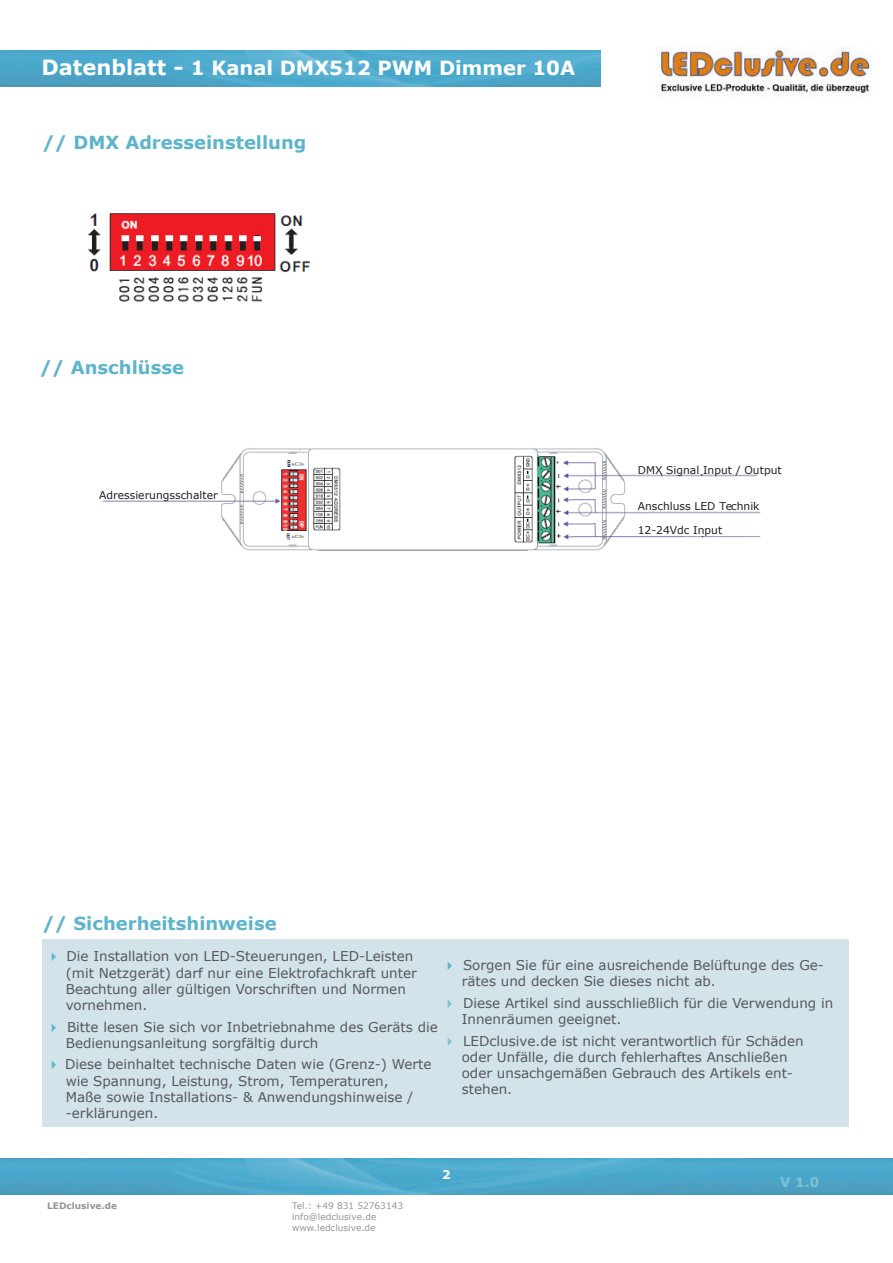
<style>
.page{position:relative;width:893px;height:1263px;background:#fff}
.page>*{position:absolute;margin:0;border:0;box-sizing:border-box;transform-origin:0 0}
.Obertitel{font:700 19.5px "Verdana";color:#fff}
.Titel{font:700 18px "Verdana";color:#5db4cc}
.Fließtext_links{font:13.5px/16.2px "Verdana";color:#57585a}
.t1{font:700 13.5px "Verdana";color:#7ec1d4}
.t2{font:700 12px "Verdana";color:#fff}
.t3{font:10.8px "Verdana";color:#231f20}
.t4{font:9px/10.8px "Verdana";color:#939598}
.t5{font:700 9px "Verdana";color:#939598}
.s1{font-size:21px}
.s2{color:#5db4cc}
.s3{color:#7ec1d4}
</style>
<div class="page">
<img style="left:0;top:1158px;width:893px;height:36px">
<img style="left:0;top:51px;width:601px;height:36px">
<div style="left:43px;top:939px;width:806px;height:188px;background:#d2e4ea"></div>
<img style="left:87px;top:213px;width:223px;height:89px">
<img style="left:102px;top:448px;width:659px;height:103px">
<div style="left:660px;top:548px;width:95px;height:18px;background:#fff"></div>
<div style="left:649px;top:514px;width:114px;height:22px;background:#fff"></div>
<div style="left:651px;top:483px;width:117px;height:28px;background:#fff"></div>
<div style="left:645px;top:447px;width:118px;height:27px;background:#fff"></div>
<div style="left:105px;top:483px;width:110px;height:15px;background:#fff"></div>
<div style="left:364px;top:481px;width:123px;height:35px;background:#fff"></div>
<img style="left:656px;top:47px;width:216px;height:49px">
<p class="Obertitel" style="left:41px;top:55px;width:535px"><span class="s1">Datenblatt -</span> 1 Kanal DMX512 PWM Dimmer 10A</p>
<p class="Titel" style="left:43px;top:131px;width:265px">// DMX Adresseinstellung</p>
<p class="Titel" style="left:40px;top:356px;width:146px">// Anschlüsse</p>
<p class="t3" style="left:99px;top:488px;width:120px">Adressierungsschalter</p>
<p class="t3" style="left:638px;top:463px;width:146px">DMX Signal Input / Output</p>
<p class="t3" style="left:638px;top:499px;width:123px">Anschluss LED Technik</p>
<p class="t3" style="left:638px;top:523px;width:86px">12-24Vdc Input</p>
<p class="Titel" style="left:43px;top:911px;width:236px">// Sicherheitshinweise</p>
<p class="Fließtext_links" style="left:47px;top:948px;width:368px"><span class="s2">✔</span> Die Installation von LED-Steuerungen, LED-Leisten</p>
<p class="Fließtext_links" style="left:66px;top:964px;width:353px">(mit Netzgerät) darf nur eine Elektrofachkraft unter</p>
<p class="Fließtext_links" style="left:66px;top:980px;width:342px">Beachtung aller gültigen Vorschriften und Normen</p>
<p class="Fließtext_links" style="left:66px;top:996px;width:83px">vornehmen.</p>
<p class="Fließtext_links" style="left:66px;top:1018px;width:374px;text-indent:-19px"><span class="s2">✔</span> Bitte lesen Sie sich vor Inbetriebnahme des Geräts die<br>Bedienungsanleitung sorgfältig durch</p>
<p class="Fließtext_links" style="left:47px;top:1056px;width:386px"><span class="s2">✔</span> Diese beinhaltet technische Daten wie (Grenz-) Werte</p>
<p class="Fließtext_links" style="left:66px;top:1072px;width:324px">wie Spannung, Leistung, Strom, Temperaturen,</p>
<p class="Fließtext_links" style="left:66px;top:1088px;width:349px">Maße sowie Installations- &amp; Anwendungshinweise / -erklärungen.</p>
<p class="Fließtext_links" style="left:462px;top:957px;width:364px;text-indent:-19px"><span class="s2">✔</span> Sorgen Sie für eine ausreichende Belüftunge des Ge&shy;rätes und decken Sie dieses nicht ab.</p>
<p class="Fließtext_links" style="left:462px;top:994px;width:373px;text-indent:-19px"><span class="s3">✔</span> Diese Artikel sind ausschließlich für die Verwendung in<br>Innenräumen geeignet.</p>
<p class="Fließtext_links" style="left:462px;top:1032px;width:343px;text-indent:-19px"><span class="s3">✔</span> LEDclusive.de ist nicht verantwortlich für Schäden oder Unfälle, die durch fehlerhaftes Anschließen oder unsachgemäßen Gebrauch des Artikels ent&shy;stehen.</p>
<p class="t5" style="left:47px;top:1200px;width:71px">LEDclusive.de</p>
<p class="t4" style="left:292px;top:1200px;width:113px">Tel.: +49 831 52763143 info@ledclusive.de www.ledclusive.de</p>
<p class="t2" style="left:442px;top:1167px;width:10px">2</p>
<p class="t1" style="left:780px;top:1173px;width:41px">V 1.0</p>
</div>
